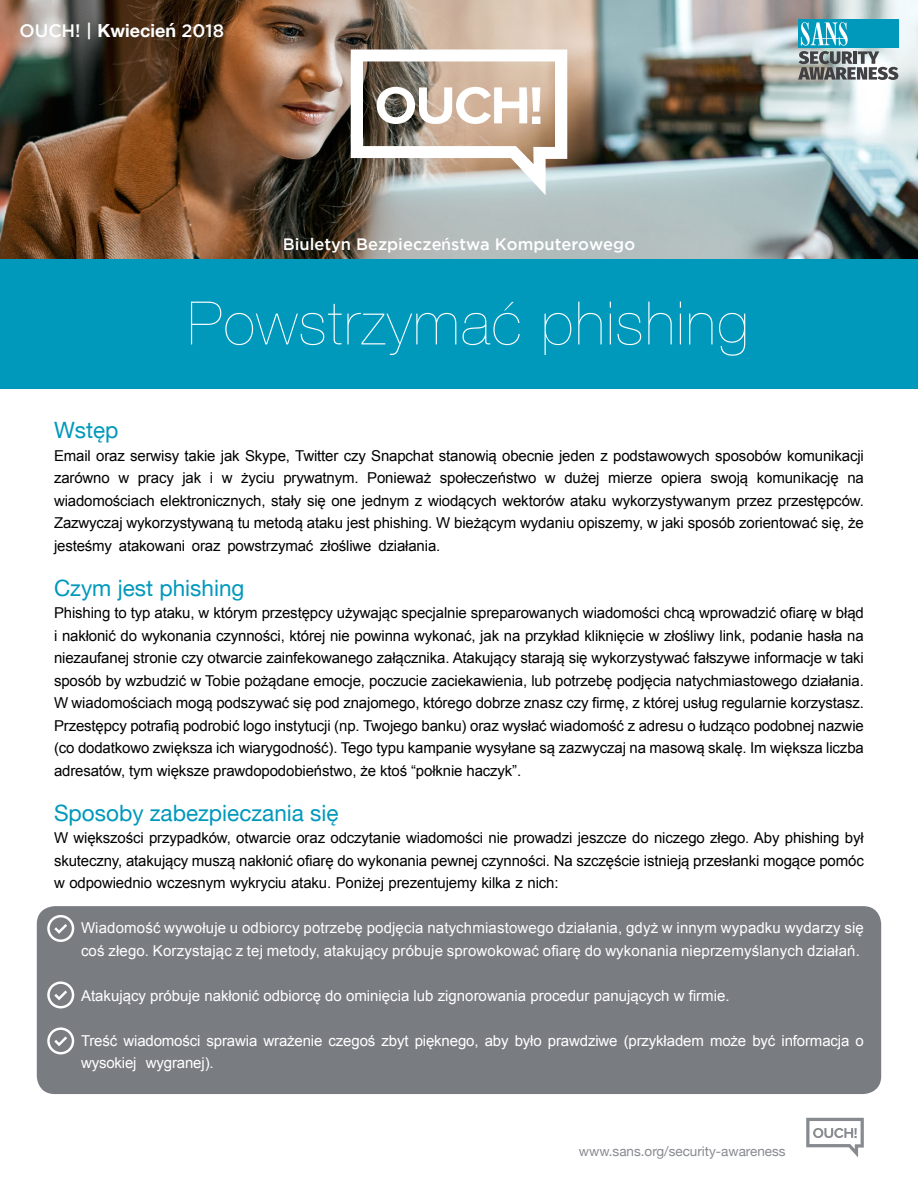
<style>
.page{position:relative;width:918px;height:1188px;background:#fff}
.page>*{position:absolute;margin:0;border:0;box-sizing:border-box;transform-origin:0 0}
.t1{font:200 60px "Helvetica Neue";letter-spacing:.025em;color:#fff}
.t2{font:22.5px "Helvetica Neue";color:#0098bb}
.t3{font:500 18px "Gotham";color:#fff}
.t4{font:500 16.5px "Gotham";color:#fff}
.t5{font:15px/22.5px "Arial";letter-spacing:-.01em;color:#000;text-align:justify}
.t6{font:15px/22.5px "Arial";letter-spacing:.005em;color:#fff}
.t7{font:13.5px "Helvetica Neue";color:#878a8f}
.s1{font-family:"Helvetica Neue";font-weight:700}
.s2{font-family:"Helvetica Neue"}
</style>
<div class="page">
<div style="left:37px;top:906px;width:844px;height:188px;background:#797d82;border-radius:18px"></div>
<img style="left:0;top:0;width:918px;height:259px">
<div style="left:0;top:259px;width:918px;height:130px;background:#0099bc"></div>
<svg style="left:351px;top:50px;width:216px;height:145px"></svg>
<div style="left:798px;top:19px;width:100px;height:29px;background:#0099bc"></div>
<svg style="left:798px;top:22px;width:100px;height:58px"></svg>
<svg style="left:806px;top:1118px;width:58px;height:39px"></svg>
<svg style="left:47px;top:915px;width:27px;height:27px"></svg>
<svg style="left:47px;top:981px;width:27px;height:27px"></svg>
<svg style="left:47px;top:1027px;width:27px;height:27px"></svg>
<p class="t3" style="left:19px;top:20px;width:206px">OUCH! | <span class="s1">Kwiecień</span> 2018</p>
<p class="t4" style="left:283px;top:235px;width:354px">Biuletyn Bezpiecze<span class="s2">ń</span>stwa Komputerowego</p>
<h1 class="t1" style="left:188px;top:277px;width:562px">Powstrzymać phishing</h1>
<h2 class="t2" style="left:54px;top:414px;width:66px">Wstęp</h2>
<p class="t5" style="left:54px;top:444px;width:811px;text-align:right">Email oraz serwisy takie jak Skype, Twitter czy Snapchat stanowią obecnie jeden z podstawowych sposobów komunikacji na</p>
<p class="t5" style="left:54px;top:467px;width:811px;text-align:left">zarówno<br>wiadomościach elektronicznych, stały się one jednym z wiodących wektorów ataku wykorzystywanym przez przestępców.<br>Zazwyczaj wykorzystywaną tu metodą ataku jest phishing W. bieżącym wydaniu opiszemy w, jaki sposób zorientować się, że jesteśmy atakowani oraz powstrzymać złośliwe działania.</p>
<h2 class="t2" style="left:54px;top:572px;width:192px">Czym jest phishing</h2>
<p class="t5" style="left:54px;top:602px;width:811px">Phishing to typ ataku w, którym przestępcy używając specjalnie spreparowanych wiadomości chcą wprowadzić ofiarę w błąd i nakłonić do wykonania czynności, której nie powinna wykonać, jak na przykład kliknięcie w złośliwy link, podanie hasła na niezaufanej stronie czy otwarcie zainfekowanego załącznika. Atakujący starają się wykorzystywać fałszywe informacje w taki sposób by wzbudzić w Tobie pożądane emocje, poczucie zaciekawienia, lub potrzebę podjęcia natychmiastowego działania.<br>W wiadomościach mogą podszywać się pod znajomego, którego dobrze znasz czy firmę z, której usług regularnie korzystasz.<br>Przestępcy potrafią podrobić logo instytucji (np. Twojego banku) oraz wysłać wiadomość z adresu o łudząco podobnej nazwie (co dodatkowo zwiększa ich wiarygodność .) Tego typu kampanie wysyłane są zazwyczaj na masową skalę Im. większa liczba adresatów, tym większe prawdopodobieństwo, że ktoś “połknie haczyk .“</p>
<h2 class="t2" style="left:54px;top:797px;width:286px">Sposoby zabezpieczania się</h2>
<p class="t5" style="left:54px;top:827px;width:811px">W większości przypadków, otwarcie oraz odczytanie wiadomości nie prowadzi jeszcze do niczego złego. Aby phishing był skuteczny, atakujący muszą nakłonić ofiarę do wykonania pewnej czynności. Na szczęście istnieją przesłanki mogące pomóc w odpowiednio wczesnym wykryciu ataku. Poniżej prezentujemy kilka z nich:</p>
<p class="t6" style="left:81px;top:917px;width:784px">Wiadomość wywołuje u odbiorcy potrzebę podjęcia natychmiastowego działania, gdyż w innym wypadku wydarzy się coś złego. Korzystając z tej metody, atakujący próbuje sprowokować ofiarę do wykonania nieprzemyślanych działań.</p>
<p class="t6" style="left:81px;top:984px;width:650px">Atakujący próbuje nakłonić odbiorcę do ominięcia lub zignorowania procedur panujących w firmie.</p>
<p class="t6" style="left:146px;top:1029px;width:719px;text-indent:-65px">Treść wiadomości sprawia wrażenie czegoś zbyt pięknego, aby było prawdziwe (przykładem może być informacja o wygranej .(</p>
<p class="t5" style="left:440px;top:467px;width:98px">społeczeństwo</p>
<p class="t5" style="left:182px;top:467px;width:20px">jak</p>
<p class="t5" style="left:210px;top:467px;width:24px">wi</p>
<p class="t5" style="left:241px;top:467px;width:35px">życiu</p>
<p class="t5" style="left:367px;top:467px;width:65px">Ponieważ</p>
<p class="t5" style="left:564px;top:467px;width:37px">dużej</p>
<p class="t5" style="left:608px;top:467px;width:46px">mierze</p>
<p class="t5" style="left:661px;top:467px;width:42px">opiera</p>
<p class="t5" style="left:711px;top:467px;width:39px">swoją</p>
<p class="t5" style="left:757px;top:467px;width:83px">komunikację</p>
<p class="t5" style="left:283px;top:467px;width:77px">prywatnym.</p>
<p class="t5" style="left:138px;top:467px;width:38px">pracy</p>
<p class="t5" style="left:118px;top:467px;width:12px">w</p>
<p class="t5" style="left:545px;top:467px;width:12px">w</p>
<p class="t6" style="left:81px;top:1052px;width:57px">wysokiej</p>
<p class="t7" style="left:579px;top:1142px;width:208px">www.sans.org/security-awareness</p>
</div>
